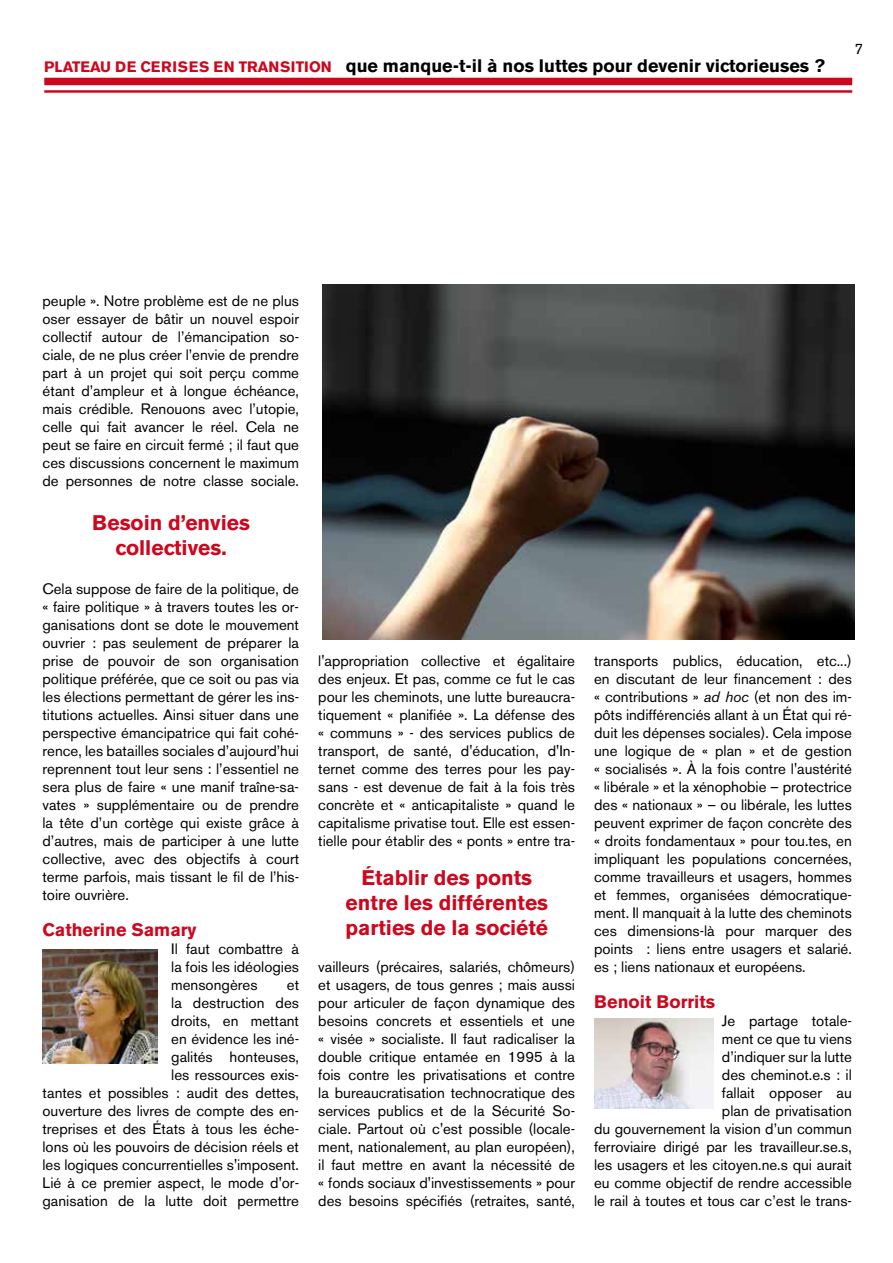
<style>
.page{position:relative;width:893px;height:1263px;background:#fff}
.page>*{position:absolute;margin:0;border:0;box-sizing:border-box;transform-origin:0 0}
.t1{font:700 21px/25.2px "Akzidenz Grotesk BE";color:#cd071e;text-align:center}
.t2{font:700 18px "Akzidenz Grotesk BE";color:#000}
.t3{font:700 18px "Akzidenz Grotesk BE";color:#cd071e}
.t4{font:15px/18px "Akzidenz Grotesk BE";color:#000;text-align:justify}
.s1{font-size:15px;color:#cd071e}
.s2{font-style:italic}
</style>
<div class="page">
<div style="left:44px;top:78px;width:808px;height:7px;background:#cd071e"></div>
<hr style="left:44px;top:90px;width:808px;height:3px;background:#cd071e">
<img style="left:323px;top:285px;width:531px;height:354px">
<img style="left:43px;top:949px;width:114px;height:115px">
<img style="left:594px;top:1019px;width:120px;height:90px">
<p class="t2" style="left:44px;top:56px;width:782px"><span class="s1">PLATEAU DE CERISES EN TRANSITION</span> que manque-t-il à nos luttes pour devenir victorieuses ?</p>
<p class="t4" style="left:854px;top:40px;width:10px">7</p>
<p class="t4" style="left:43px;top:292px;width:258px">peuple ». Notre problème est de ne plus oser essayer de bâtir un nouvel espoir collectif autour de l’émancipation so&shy;ciale, de ne plus créer l’envie de prendre part à un projet qui soit perçu comme étant d’ampleur et à longue échéance, mais crédible. Renouons avec l’utopie, celle qui fait avancer le réel. Cela ne peut se faire en circuit fermé ; il faut que ces discussions concernent le maximum de personnes de notre classe sociale.</p>
<h1 class="t1" style="left:92px;top:510px;width:159px">Besoin d’envies collectives.</h1>
<p class="t4" style="left:43px;top:580px;width:258px">Cela suppose de faire de la politique, de « faire politique » à travers toutes les or&shy;ganisations dont se dote le mouvement ouvrier : pas seulement de préparer la prise de pouvoir de son organisation politique préférée, que ce soit ou pas via les élections permettant de gérer les ins&shy;titutions actuelles. Ainsi situer dans une perspective émancipatrice qui fait cohé&shy;rence, les batailles sociales d’aujourd’hui reprennent tout leur sens : l’essentiel ne sera plus de faire « une manif traîne-sa&shy;vates » supplémentaire ou de prendre la tête d’un cortège qui existe grâce à d’autres, mais de participer à une lutte collective, avec des objectifs à court terme parfois, mais tissant le fil de l’his&shy;toire ouvrière.</p>
<p class="t3" style="left:43px;top:919px;width:156px">Catherine Samary</p>
<p class="t4" style="left:171px;top:940px;width:129px">Il faut combattre à la fois les idéologies mensongères</p>
<p class="t4" style="left:43px;top:976px;width:258px;text-align:right">et<br>la destruction des<br>droits, en mettant<br>en évidence les iné-<br>galités honteuses,<br>les ressources exis-<br>tantes et possibles : audit des dettes, ouverture des livres de compte des en&shy;treprises et des États à tous les éche&shy;lons où les pouvoirs de décision réels et les logiques concurrentielles s'imposent.<br>Lié à ce premier aspect, le mode d'or&shy;ganisation de la lutte doit permettre</p>
<p class="t4" style="left:318px;top:652px;width:258px">l'appropriation collective et égalitaire des enjeux. Et pas, comme ce fut le cas pour les cheminots, une lutte bureaucra&shy;tiquement « planifiée ». La défense des « communs » - des services publics de transport, de santé, d'éducation, d'In&shy;ternet comme des terres pour les pay&shy;sans - est devenue de fait à la fois très concrète et « anticapitaliste » quand le capitalisme privatise tout. Elle est essen&shy;tielle pour établir des « ponts » entre tra-</p>
<h1 class="t1" style="left:346px;top:865px;width:204px">Établir des ponts entre les différentes parties de la société</h1>
<p class="t4" style="left:318px;top:958px;width:258px">vailleurs (précaires, salariés, chômeurs) et usagers, de tous genres ; mais aussi pour articuler de façon dynamique des besoins concrets et essentiels et une « visée » socialiste. Il faut radicaliser la double critique entamée en 1995 à la fois contre les privatisations et contre la bureaucratisation technocratique des services publics et de la Sécurité So&shy;ciale. Partout où c'est possible (locale&shy;ment, nationalement, au plan européen), il faut mettre en avant la nécessité de « fonds sociaux d'investissements » pour des besoins spécifiés (retraites, santé,</p>
<p class="t4" style="left:594px;top:652px;width:259px">transports publics, éducation, etc...) en discutant de leur financement : des « contributions » <span class="s2">ad hoc</span> (et non des im&shy;pôts indifférenciés allant à un État qui ré&shy;duit les dépenses sociales). Cela impose une logique de « plan » et de gestion « socialisés ». À la fois contre l'austérité « libérale » et la xénophobie – protectrice des « nationaux » – ou libérale, les luttes peuvent exprimer de façon concrète des « droits fondamentaux » pour tou.tes, en impliquant les populations concernées, comme travailleurs et usagers, hommes et femmes, organisées démocratique&shy;ment. Il manquait à la lutte des cheminots ces dimensions-là pour marquer des points : liens entre usagers et salarié. es ; liens nationaux et européens.</p>
<p class="t3" style="left:594px;top:991px;width:123px">Benoit Borrits</p>
<p class="t4" style="left:594px;top:1012px;width:259px;text-align:right">Je partage totale-<br>ment ce que tu viens<br>d’indiquer sur la lutte<br>des cheminot.e.s : il<br>fallait opposer au<br>plan de privatisation<br>du gouvernement la vision d’un commun ferroviaire dirigé par les travailleur.se.s, les usagers et les citoyen.ne.s qui aurait eu comme objectif de rendre accessible le rail à toutes et tous car c’est le trans-</p>
</div>
